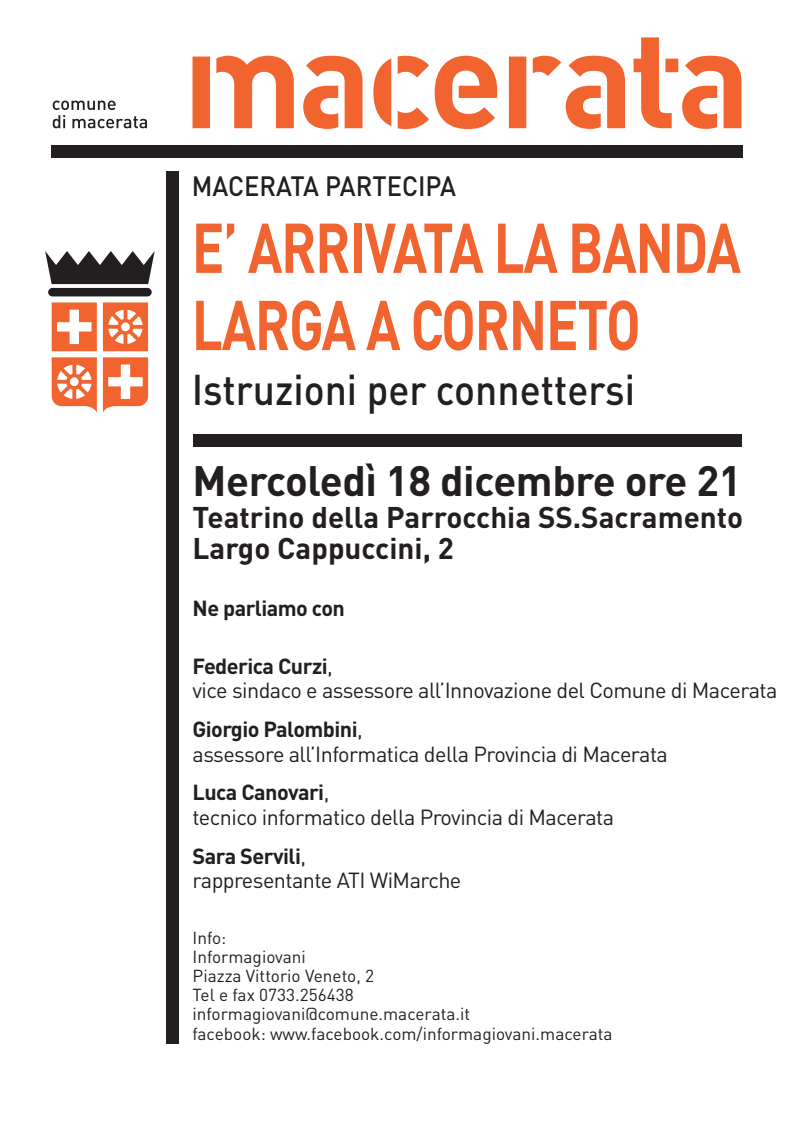
<style>
.page{position:relative;width:794px;height:1134px;background:#fff}
.page>*{position:absolute;margin:0;border:0;box-sizing:border-box;transform-origin:0 0}
.t1{font:700 69.2px/77.2px "DIN Pro";letter-spacing:-.025em;color:#f2642f;scale:.78 1}
.t2{font:500 42.48px "DIN Pro";color:#231f20;scale:.92 1}
.t3{font:700 42px "DIN Pro";letter-spacing:-.01em;color:#231f20}
.t4{font:700 29.6px/31.6px "DIN Pro";color:#231f20}
.t5{font:500 27.64px "DIN Pro";color:#231f20;scale:.92 1}
.t6{font:21.6px/24.4px "DIN Pro";letter-spacing:-.025em;color:#231f20}
.t7{font:700 21.6px "DIN Pro";letter-spacing:-.025em;color:#231f20}
.t8{font:17.2px/19.2px "DIN Pro";color:#231f20}
.s1{font-weight:700}
</style>
<div class="page">
<svg style="left:192px;top:56px;width:102px;height:72px"></svg>
<svg style="left:435px;top:56px;width:62px;height:73px"></svg>
<svg style="left:373px;top:56px;width:56px;height:73px"></svg>
<svg style="left:303px;top:56px;width:59px;height:73px"></svg>
<svg style="left:509px;top:56px;width:116px;height:73px"></svg>
<svg style="left:633px;top:37px;width:108px;height:92px"></svg>
<div style="left:52px;top:145px;width:691px;height:12px;background:#231f20"></div>
<div style="left:193px;top:434px;width:549px;height:13px;background:#231f20"></div>
<div style="left:166px;top:171px;width:13px;height:872px;background:#231f20"></div>
<svg style="left:53px;top:101px;width:94px;height:27px"></svg>
<svg style="left:103px;top:302px;width:45px;height:49px"></svg>
<svg style="left:52px;top:302px;width:45px;height:49px"></svg>
<svg style="left:52px;top:357px;width:45px;height:56px"></svg>
<svg style="left:103px;top:357px;width:45px;height:56px"></svg>
<svg style="left:45px;top:251px;width:110px;height:33px"></svg>
<div style="left:48px;top:288px;width:104px;height:8px;background:#231f20;border-radius:4px"></div>
<p class="t5" style="left:192px;top:167px;width:289px">MACERATA PARTECIPA</p>
<h1 class="t1" style="left:192px;top:206px;width:706px">E’ ARRIVATA LA BANDA<br>LARGA A CORNETO</h1>
<h2 class="t2" style="left:192px;top:361px;width:483px">Istruzioni per connettersi</h2>
<h3 class="t3" style="left:192px;top:452px;width:550px">Mercoledì 18 dicembre ore 21</h3>
<h3 class="t4" style="left:192px;top:500px;width:552px">Teatrino della Parrocchia SS.Sacramento<br>Largo Cappuccini, 2</h3>
<p class="t7" style="left:192px;top:593px;width:154px">Ne parliamo con</p>
<p class="t6" style="left:192px;top:653px;width:586px"><span class="s1">Federica Curzi</span>,<br>vice sindaco e assessore all’Innovazione del Comune di Macerata</p>
<p class="t6" style="left:192px;top:716px;width:477px"><span class="s1">Giorgio Palombini</span>,<br>assessore all’Informatica della Provincia di Macerata</p>
<p class="t6" style="left:192px;top:779px;width:423px"><span class="s1">Luca Canovari</span>,<br>tecnico informatico della Provincia di Macerata</p>
<p class="t6" style="left:192px;top:843px;width:270px"><span class="s1">Sara Servili</span>,<br>rappresentante ATI WiMarche</p>
<p class="t8" style="left:192px;top:927px;width:421px">Info:<br>Informagiovani<br>Piazza Vittorio Veneto, 2<br>Tel e fax 0733.256438 informagiovani@comune.macerata.it<br>facebook: www.facebook.com/informagiovani.macerata</p>
</div>
